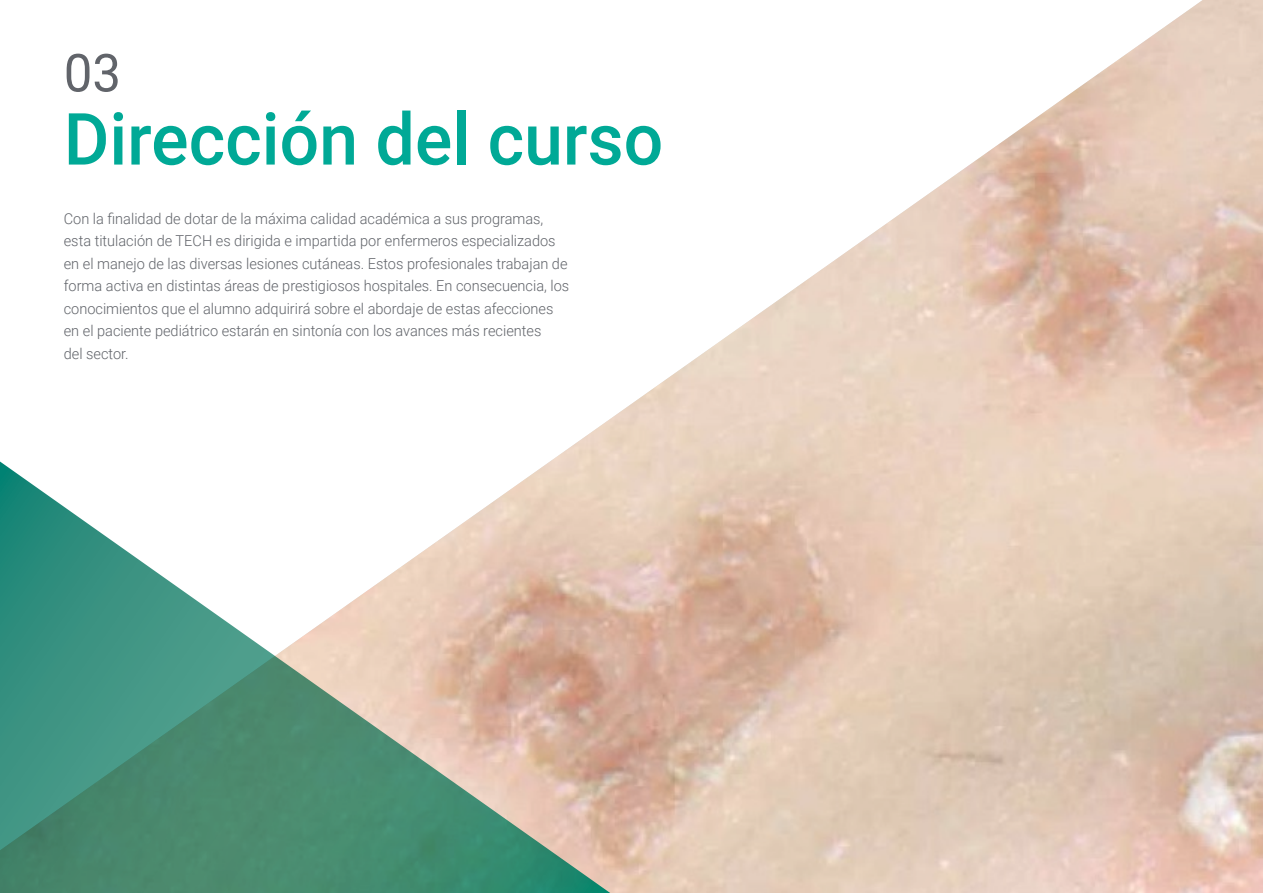
<style>
.page{position:relative;width:1263px;height:893px;background:#fff}
.page>*{position:absolute;margin:0;border:0;box-sizing:border-box;transform-origin:0 0}
.t1{font:500 72px "Roboto";color:#00a996}
.t2{font:52.5px "Roboto";color:#61646a}
.t3{font:300 15px/22.5px "Roboto";color:#61646a}
</style>
<div class="page">
<svg style="left:0;top:446px;width:640px;height:447px"></svg>
<h2 class="t2" style="left:64px;top:36px;width:59px">03</h2>
<h1 class="t1" style="left:64px;top:89px;width:601px">Dirección del curso</h1>
<p class="t3" style="left:64px;top:207px;width:507px">Con la finalidad de dotar de la máxima calidad académica a sus programas, esta titulación de TECH es dirigida e impartida por enfermeros especializados en el manejo de las diversas lesiones cutáneas. Estos profesionales trabajan de forma activa en distintas áreas de prestigiosos hospitales. En consecuencia, los conocimientos que el alumno adquirirá sobre el abordaje de estas afecciones en el paciente pediátrico estarán en sintonía con los avances más recientes<br>del sector.</p>
</div>
